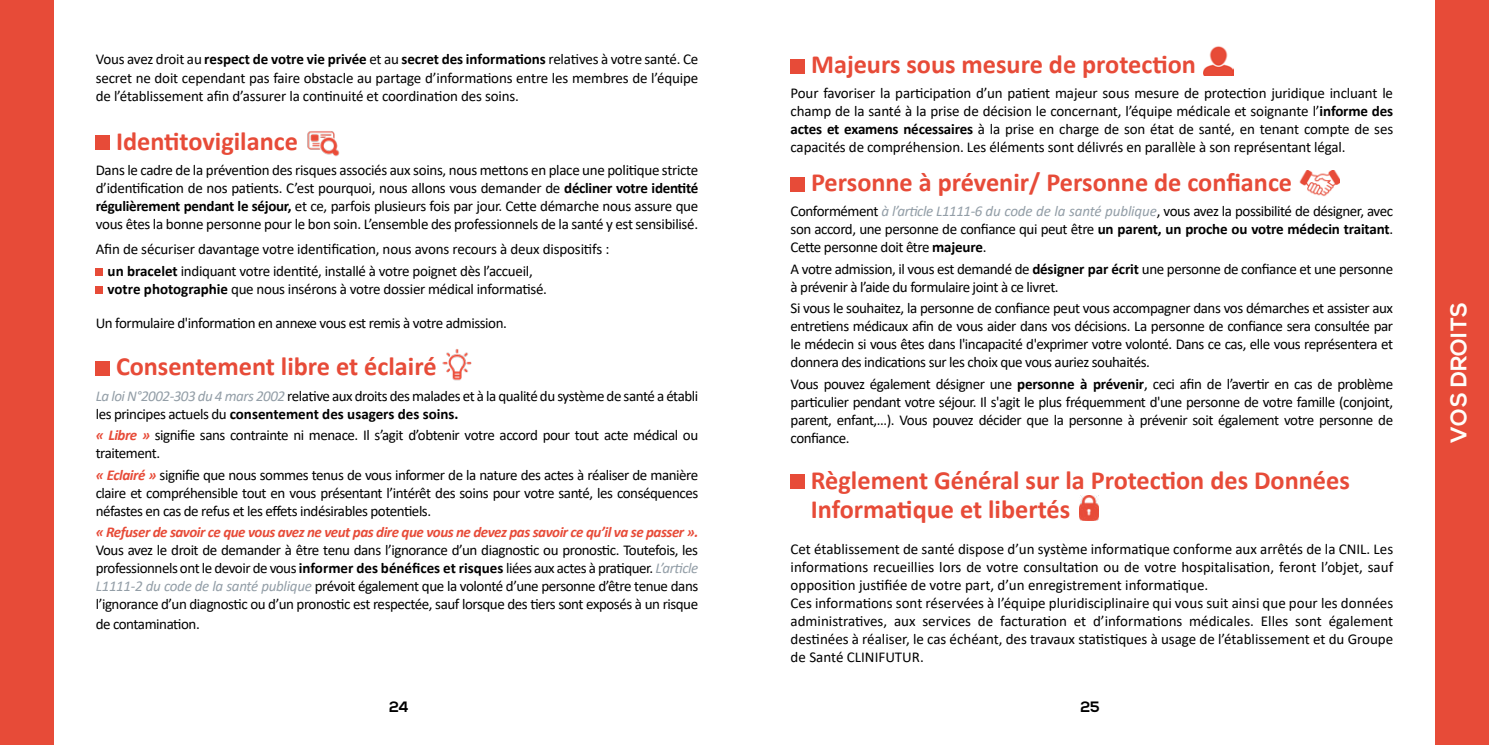
<style>
.page{position:relative;width:1489px;height:745px;background:#fff}
.page>*{position:absolute;margin:0;border:0;box-sizing:border-box;transform-origin:0 0}
.t1{font:700 26.25px/28.8px "Calibri";color:#e74b38}
.t2{font:700 22.5px "Nexa";letter-spacing:.01em;color:#fffefa}
.t3{font:15px/18px "Calibri";letter-spacing:-.02em;color:#000;text-align:justify}
.t4{font:15px/18px "Calibri";color:#000}
.t5{font:italic 700 15px "Calibri";letter-spacing:-.03em;color:#e74b38}
.t6{font:700 15px "Nexa";color:#000}
.s1{font-weight:700}
.s2{font-style:italic;color:#939ea7}
.s3{font-weight:700;font-style:italic;color:#e74b38}
</style>
<div class="page">
<div style="left:1435px;top:0;width:53px;height:744px;background:#e74b38"></div>
<div style="left:0;top:0;width:53px;height:744px;background:#e74b38"></div>
<div style="left:96px;top:135px;width:14px;height:15px;background:#e74b38"></div>
<div style="left:96px;top:268px;width:7px;height:7px;background:#e74b38"></div>
<div style="left:96px;top:286px;width:7px;height:7px;background:#e74b38"></div>
<div style="left:96px;top:361px;width:14px;height:14px;background:#e74b38"></div>
<div style="left:790px;top:59px;width:14px;height:14px;background:#e74b38"></div>
<div style="left:790px;top:177px;width:14px;height:14px;background:#e74b38"></div>
<div style="left:790px;top:474px;width:14px;height:14px;background:#e74b38"></div>
<img style="left:442px;top:349px;width:30px;height:32px">
<img style="left:307px;top:131px;width:33px;height:26px">
<img style="left:1079px;top:495px;width:19px;height:24px">
<img style="left:1299px;top:170px;width:39px;height:27px">
<img style="left:1203px;top:46px;width:29px;height:29px">
<p class="t3" style="left:96px;top:50px;width:604px">Vous avez droit au <span class="s1">respect de votre vie privée</span> et au <span class="s1">secret des informations</span> relatives à votre santé. Ce secret ne doit cependant pas faire obstacle au partage d’informations entre les membres de l’équipe de l’établissement afin d’assurer la continuité et coordination des soins.</p>
<h1 class="t1" style="left:116px;top:126px;width:183px">Identitovigilance</h1>
<p class="t3" style="left:96px;top:160px;width:604px">Dans le cadre de la prévention des risques associés aux soins, nous mettons en place une politique stricte d’identification de nos patients. C’est pourquoi, nous allons vous demander de <span class="s1">décliner votre identité régulièrement pendant le séjour,</span> et ce, parfois plusieurs fois par jour. Cette démarche nous assure que vous êtes la bonne personne pour le bon soin. L’ensemble des professionnels de la santé y est sensibilisé.</p>
<p class="t3" style="left:108px;top:238px;width:503px;line-height:21.5px;text-indent:-12px">Afin de sécuriser davantage votre identification, nous avons recours à deux dispositifs : <span class="s1">un bracelet</span> indiquant votre identité, installé à votre poignet dès l’accueil,</p>
<p class="t3" style="left:108px;top:279px;width:441px"><span class="s1">votre photographie</span> que nous insérons à votre dossier médical informatisé.</p>
<p class="t3" style="left:96px;top:314px;width:412px">Un formulaire d'information en annexe vous est remis à votre admission.</p>
<h1 class="t1" style="left:116px;top:352px;width:322px">Consentement libre et éclairé</h1>
<p class="t3" style="left:96px;top:386px;width:604px"><span class="s2">La loi N°2002-303 du 4 mars 2002</span> relative aux droits des malades et à la qualité du système de santé a établi les principes actuels du <span class="s1">consentement des usagers des soins.</span></p>
<p class="t3" style="left:96px;top:425px;width:604px"><span class="s3">« Libre »</span> signifie sans contrainte ni menace. Il s’agit d’obtenir votre accord pour tout acte médical ou traitement.</p>
<p class="t3" style="left:96px;top:465px;width:604px"><span class="s3">« Eclairé »</span> signifie que nous sommes tenus de vous informer de la nature des actes à réaliser de manière claire et compréhensible tout en vous présentant l’intérêt des soins pour votre santé, les conséquences néfastes en cas de refus et les effets indésirables potentiels.</p>
<p class="t5" style="left:96px;top:521px;width:604px">« Refuser de savoir ce que vous avez ne veut pas dire que vous ne devez pas savoir ce qu’il va se passer ».</p>
<p class="t3" style="left:96px;top:540px;width:604px">Vous avez le droit de demander à être tenu dans l’ignorance d’un diagnostic ou pronostic. Toutefois, les professionnels ont le devoir de vous <span class="s1">informer des bénéfices et risques</span> liées aux actes à pratiquer. <span class="s2">L’article L1111-2 du code de la santé publique</span> prévoit également que la volonté d’une personne d’être tenue dans l’ignorance d’un diagnostic ou d’un pronostic est respectée, sauf lorsque des tiers sont exposés à un risque</p>
<p class="t3" style="left:96px;top:614px;width:106px">de contamination.</p>
<h1 class="t1" style="left:811px;top:50px;width:386px">Majeurs sous mesure de protection</h1>
<p class="t3" style="left:790px;top:84px;width:604px">Pour favoriser la participation d’un patient majeur sous mesure de protection juridique incluant le champ de la santé à la prise de décision le concernant, l’équipe médicale et soignante l’<span class="s1">informe des actes et examens nécessaires</span> à la prise en charge de son état de santé, en tenant compte de ses capacités de compréhension. Les éléments sont délivrés en parallèle à son représentant légal.</p>
<h1 class="t1" style="left:811px;top:167px;width:482px">Personne à prévenir/ Personne de confiance</h1>
<p class="t3" style="left:790px;top:202px;width:604px">Conformément <span class="s2">à l’article L1111-6 du code de la santé publique</span>, vous avez la possibilité de désigner, avec son accord, une personne de confiance qui peut être <span class="s1">un parent, un proche ou votre médecin traitant</span>.<br>Cette personne doit être <span class="s1">majeure</span>.</p>
<p class="t3" style="left:790px;top:259px;width:604px">A votre admission, il vous est demandé de <span class="s1">désigner par écrit</span> une personne de confiance et une personne à prévenir à l’aide du formulaire joint à ce livret.</p>
<p class="t3" style="left:790px;top:299px;width:604px">Si vous le souhaitez, la personne de confiance peut vous accompagner dans vos démarches et assister aux entretiens médicaux afin de vous aider dans vos décisions. La personne de confiance sera consultée par le médecin si vous êtes dans l'incapacité d'exprimer votre volonté. Dans ce cas, elle vous représentera et donnera des indications sur les choix que vous auriez souhaités.</p>
<p class="t3" style="left:790px;top:374px;width:604px">Vous pouvez également désigner une <span class="s1">personne à prévenir</span>, ceci afin de l’avertir en cas de problème particulier pendant votre séjour. Il s'agit le plus fréquemment d'une personne de votre famille (conjoint, parent, enfant,…). Vous pouvez décider que la personne à prévenir soit également votre personne de confiance.</p>
<h1 class="t1" style="left:810px;top:465px;width:540px">Règlement Général sur la Protection des Données<br>Informatique et libertés</h1>
<p class="t4" style="left:790px;top:539px;width:604px">Cet établissement de santé dispose d’un système informatique conforme aux arrêtés de la CNIL. Les informations recueillies lors de votre consultation ou de votre hospitalisation, feront l’objet, sauf opposition justifiée de votre part, d’un enregistrement informatique.<br>Ces informations sont réservées à l’équipe pluridisciplinaire qui vous suit ainsi que pour les données administratives, aux services de facturation et d’informations médicales. Elles sont également destinées à réaliser, le cas échéant, des travaux statistiques à usage de l’établissement et du Groupe de Santé CLINIFUTUR.</p>
<p class="t6" style="left:389px;top:697px;width:21px">24</p>
<p class="t6" style="left:1080px;top:697px;width:21px">25</p>
<h2 class="t2" style="left:1445px;top:442px;width:142px;rotate:-90deg">VOS DROITS</h2>
</div>
